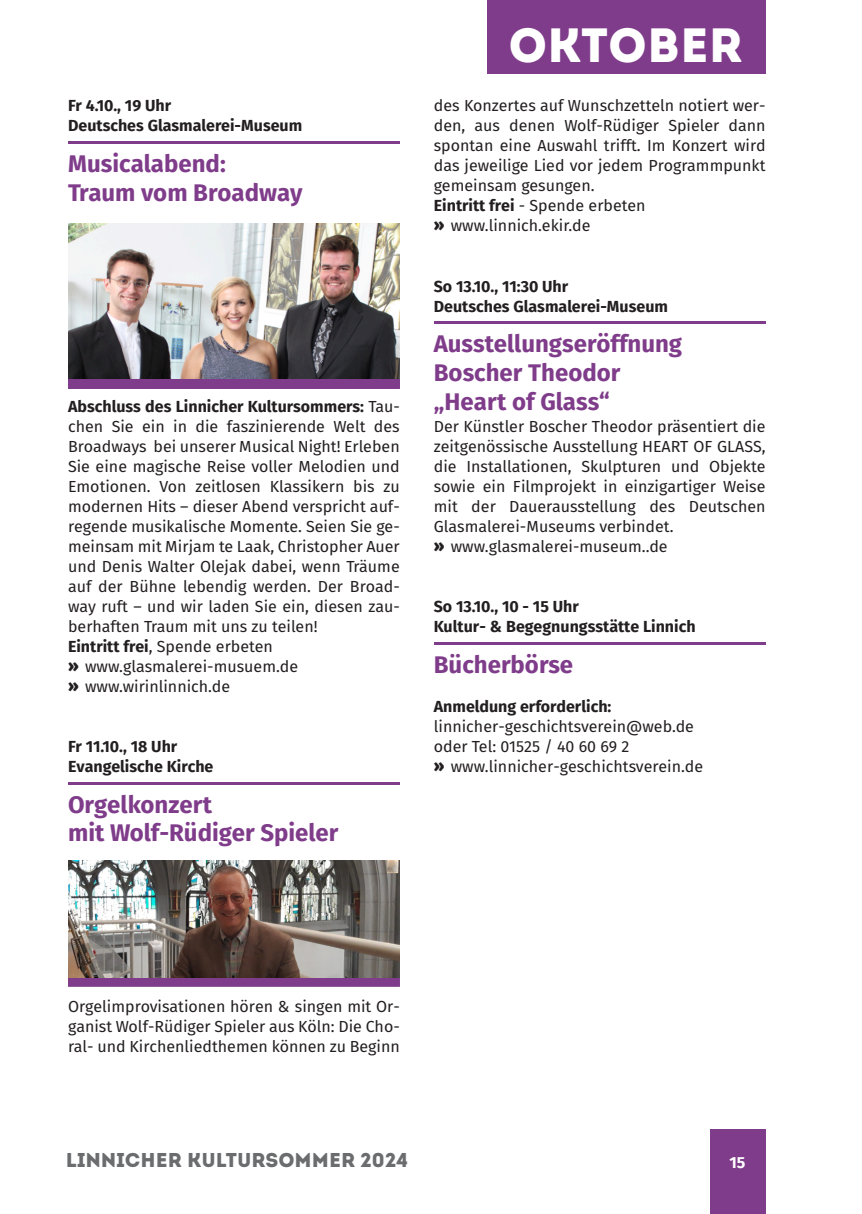
<style>
.page{position:relative;width:862px;height:1214px;background:#fff}
.page>*{position:absolute;margin:0;border:0;box-sizing:border-box;transform-origin:0 0}
.t1{font:48px "Intro";color:#fff}
.t2{font:700 24px/28.8px "Fira Sans";color:#7f3c8a}
.t3{font:20px "Intro";color:#6a6c6d}
.t4{font:16px/20px "Fira Sans";color:#231f20}
.t5{font:700 16px/20px "Fira Sans";color:#231f20}
.t6{font:700 16px "Fira Sans";color:#fff}
.s1{font-weight:700}
.s2{font-weight:800}
</style>
<div class="page">
<div style="left:710px;top:1129px;width:55px;height:84px;background:#7f3c8a"></div>
<div style="left:487px;top:0;width:278px;height:73px;background:#7f3c8a"></div>
<hr style="left:434px;top:641px;width:331px;height:3px;background:#7f3c8a">
<hr style="left:434px;top:321px;width:331px;height:3px;background:#7f3c8a">
<hr style="left:68px;top:781px;width:332px;height:3px;background:#7f3c8a">
<hr style="left:68px;top:141px;width:332px;height:3px;background:#7f3c8a">
<img style="left:68px;top:378px;width:332px;height:10px">
<img style="left:68px;top:223px;width:332px;height:155px">
<img style="left:68px;top:976px;width:332px;height:10px">
<img style="left:68px;top:860px;width:332px;height:116px">
<p class="t5" style="left:68px;top:96px;width:236px">Fr 4.10., 19 Uhr<br>Deutsches Glasmalerei-Museum</p>
<h2 class="t2" style="left:68px;top:150px;width:236px">Musicalabend:<br>Traum vom Broadway</h2>
<p class="t4" style="left:68px;top:396px;width:333px"><span class="s1">Abschluss des Linnicher Kultursommers:</span> Tau&shy;chen Sie ein in die faszinierende Welt des Broadways bei unserer Musical Night! Erleben Sie eine magische Reise voller Melodien und Emotionen. Von zeitlosen Klassikern bis zu modernen Hits – dieser Abend verspricht auf&shy;regende musikalische Momente. Seien Sie ge&shy;meinsam mit Mirjam te Laak, Christopher Auer und Denis Walter Olejak dabei, wenn Träume auf der Bühne lebendig werden. Der Broad&shy;way ruft – und wir laden Sie ein, diesen zau&shy;berhaften Traum mit uns zu teilen!<br><span class="s1">Eintritt frei</span>, Spende erbeten<br><span class="s2">»</span> www.glasmalerei-musuem.de<br><span class="s2">»</span> www.wirinlinnich.de</p>
<p class="t5" style="left:68px;top:736px;width:147px">Fr 11.10., 18 Uhr<br>Evangelische Kirche</p>
<h2 class="t2" style="left:68px;top:790px;width:272px">Orgelkonzert<br>mit Wolf-Rüdiger Spieler</h2>
<h1 class="t1" style="left:508px;top:26px;width:235px">OKTOBER</h1>
<h1 class="t1" style="left:457px;top:26px;width:192px">SEPTEM</h1>
<p class="t4" style="left:434px;top:96px;width:333px">des Konzertes auf Wunschzetteln notiert wer&shy;den, aus denen Wolf-Rüdiger Spieler dann spontan eine Auswahl trifft. Im Konzert wird das jeweilige Lied vor jedem Programmpunkt gemeinsam gesungen.<br><span class="s1">Eintritt frei</span> - Spende erbeten<br><span class="s2">»</span> www.linnich.ekir.de</p>
<p class="t5" style="left:434px;top:276px;width:236px">So 13.10., 11:30 Uhr<br>Deutsches Glasmalerei-Museum</p>
<h2 class="t2" style="left:434px;top:330px;width:250px">Ausstellungseröffnung<br>Boscher Theodor „Heart of Glass“</h2>
<p class="t4" style="left:434px;top:416px;width:333px">Der Künstler Boscher Theodor präsentiert die zeitgenössische Ausstellung HEART OF GLASS, die Installationen, Skulpturen und Objekte sowie ein Filmprojekt in einzigartiger Weise mit der Dauerausstellung des Deutschen Glasmalerei-Museums verbindet.<br><span class="s2">»</span> www.glasmalerei-museum..de</p>
<p class="t5" style="left:434px;top:596px;width:263px">So 13.10., 10 - 15 Uhr<br>Kultur- &amp; Begegnungsstätte Linnich</p>
<h2 class="t2" style="left:434px;top:650px;width:141px">Bücherbörse</h2>
<p class="t5" style="left:434px;top:696px;width:179px">Anmeldung erforderlich:</p>
<p class="t4" style="left:434px;top:716px;width:271px">linnicher-geschichtsverein@web.de oder Tel: 01525 / 40 60 69 2<br><span class="s2">»</span> www.linnicher-geschichtsverein.de</p>
<p class="t4" style="left:68px;top:996px;width:333px;text-align:justify">Orgelimprovisationen hören &amp; singen mit Or&shy;ganist Wolf-Rüdiger Spieler aus Köln: Die Cho&shy;ral- und Kirchenliedthemen können zu Beginn</p>
<p class="t3" style="left:66px;top:1152px;width:343px">LINNICHER KULTURSOMMER 2024</p>
<p class="t6" style="left:729px;top:1153px;width:17px">15</p>
</div>
